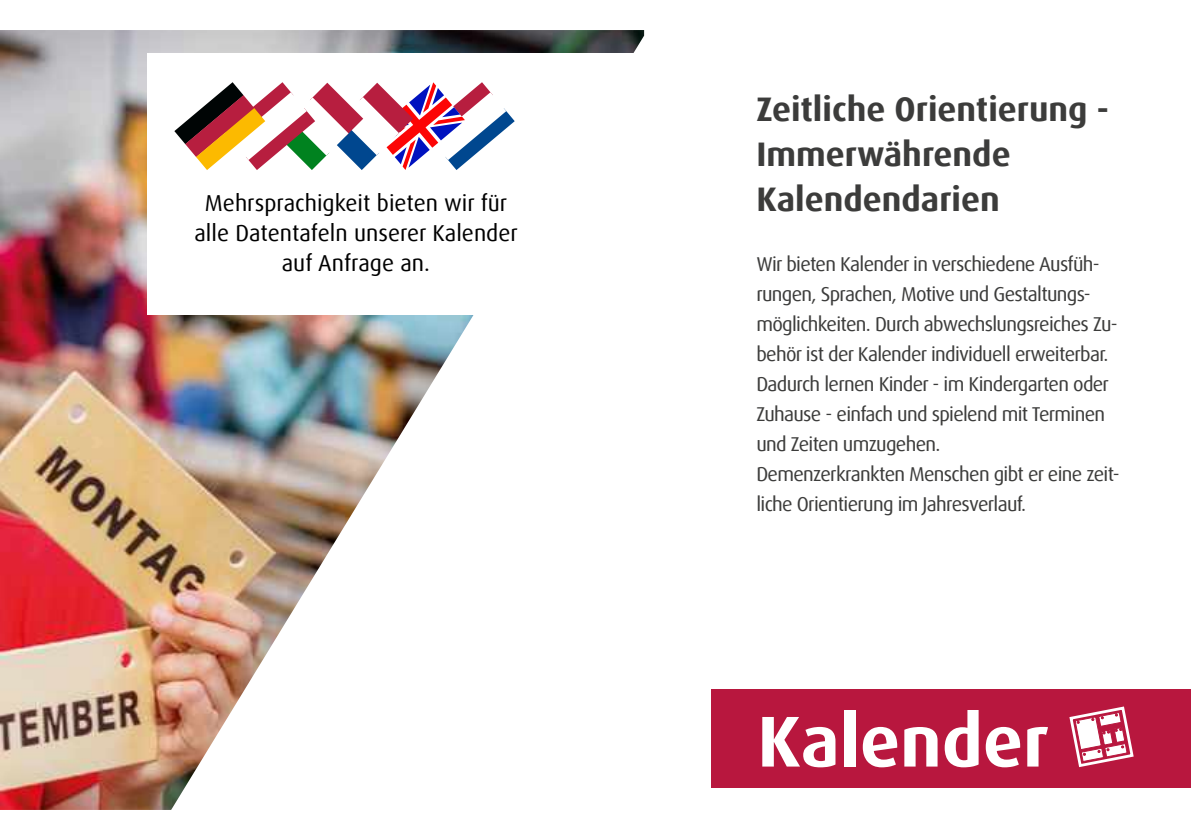
<style>
.page{position:relative;width:1191px;height:840px;background:#fff}
.page>*{position:absolute;margin:0;border:0;box-sizing:border-box;transform-origin:0 0}
.t1{font:700 72px "Dax Offc";color:#fff}
.t2{font:700 34px/45px "Dax Offc";color:#3c3c3b}
.t3{font:23px/30px "Dax Offc";color:#000;text-align:center}
.t4{font:20px/30px "Dax Offc";letter-spacing:-.035em;color:#3c3c3b}
</style>
<div class="page">
<img style="left:0;top:30px;width:1191px;height:780px">
<div style="left:147px;top:54px;width:502px;height:261px;background:#fff"></div>
<svg style="left:174px;top:82px;width:341px;height:88px"></svg>
<p class="t3" style="left:194px;top:188px;width:325px">Mehrsprachigkeit bieten wir für alle Datentafeln unserer Kalender auf Anfrage an.</p>
<h2 class="t2" style="left:756px;top:87px;width:354px">Zeitliche Orientierung -<br>Immerwährende<br>Kalendendarien</h2>
<p class="t4" style="left:756px;top:249px;width:365px">Wir bieten Kalender in verschiedene Ausfüh&shy;rungen, Sprachen, Motive und Gestaltungs&shy;möglichkeiten. Durch abwechslungsreiches Zu&shy;behör ist der Kalender individuell erweiterbar.<br>Dadurch lernen Kinder - im Kindergarten oder Zuhause - einfach und spielend mit Terminen und Zeiten umzugehen.<br>Demenzerkrankten Menschen gibt er eine zeit&shy;liche Orientierung im Jahresverlauf.</p>
<h1 class="t1" style="left:757px;top:695px;width:293px">Kalender</h1>
</div>
